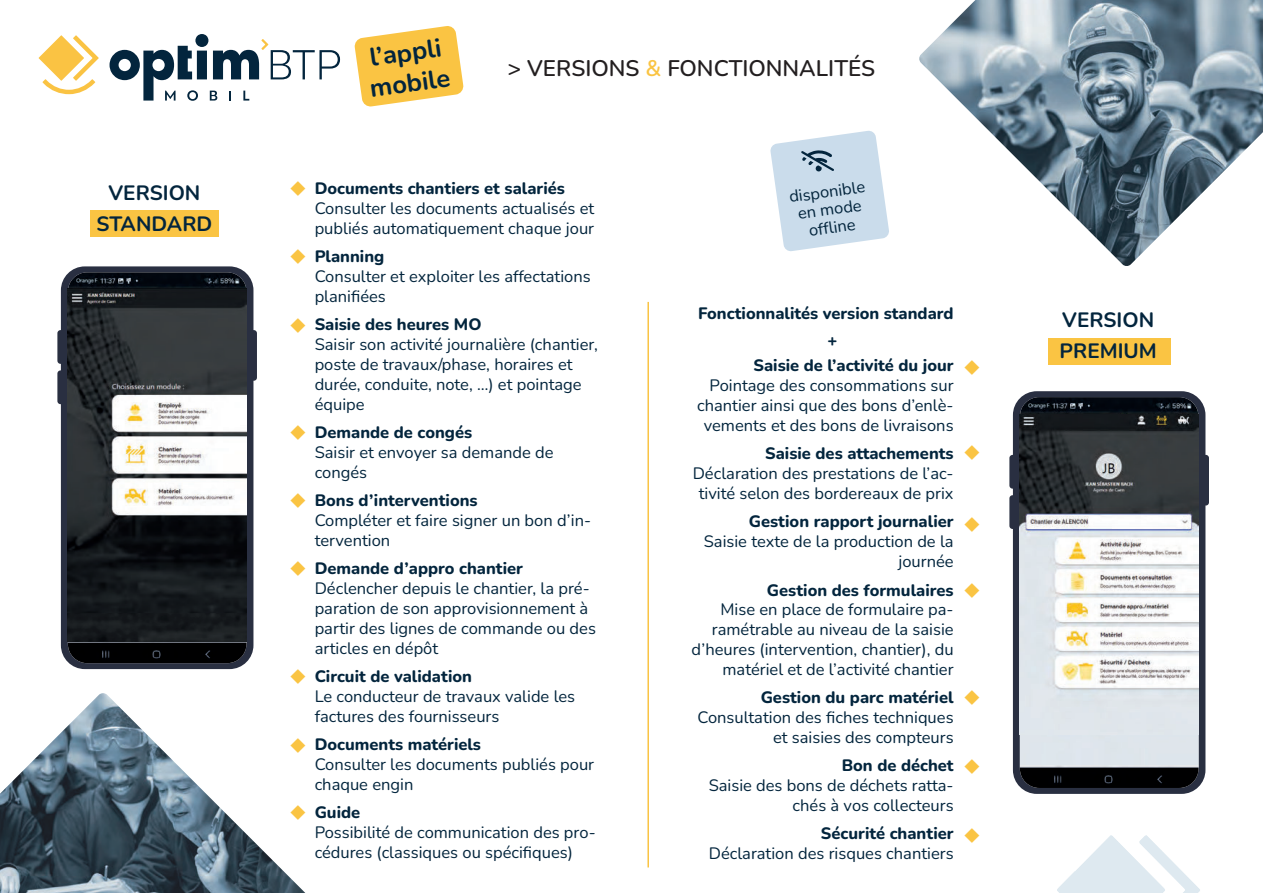
<style>
.page{position:relative;width:1263px;height:893px;background:#fff}
.page>*{position:absolute;margin:0;border:0;box-sizing:border-box;transform-origin:0 0}
.t1{font:700 25.5px/30.6px "Nunito";color:#03253d}
.t2{font:600 22.5px "Nunito";color:#231f20}
.t3{font:700 20.7px/31px "Nunito";color:#03253d;text-align:center}
.t4{font:16.5px/19.8px "Nunito";color:#03253d}
.t5{font:800 16.5px "Nunito";color:#03253d}
.s1{color:#fac443}
</style>
<div class="page">
<img style="left:919px;top:0;width:344px;height:266px">
<img style="left:0;top:693px;width:305px;height:200px">
<img style="left:1057px;top:835px;width:143px;height:58px">
<div style="left:91px;top:210px;width:128px;height:27px;background:#fac443"></div>
<svg style="left:39px;top:35px;width:45px;height:46px"></svg>
<svg style="left:43px;top:35px;width:56px;height:59px"></svg>
<svg style="left:110px;top:34px;width:230px;height:67px"></svg>
<svg style="left:354px;top:26px;width:110px;height:81px"></svg>
<svg style="left:1009px;top:391px;width:200px;height:403px;fill:#292f41"></svg>
<img style="left:1020px;top:397px;width:178px;height:391px">
<div style="left:1048px;top:338px;width:122px;height:27px;background:#fac443"></div>
<hr style="left:647px;top:302px;width:2px;height:565px;background:#fac443">
<svg style="left:770px;top:130px;width:119px;height:121px"></svg>
<svg style="left:57px;top:266px;width:200px;height:403px;fill:#292f41"></svg>
<img style="left:68px;top:272px;width:178px;height:391px">
<img style="left:68px;top:289px;width:178px;height:352px">
<img style="left:1020px;top:415px;width:178px;height:320px">
<svg style="left:291px;top:738px;width:14px;height:15px"></svg>
<p class="t3" style="left:97px;top:178px;width:117px">VERSION<br>STANDARD</p>
<h1 class="t1" style="left:364px;top:45px;width:82px;rotate:-8deg">l’appli mobile</h1>
<h2 class="t2" style="left:508px;top:55px;width:369px">&gt; VERSIONS <span class="s1">&amp;</span> FONCTIONNALITÉS</h2>
<p class="t5" style="left:289px;top:181px;width:277px"><span class="s1">◆</span> Documents chantiers et salariés</p>
<p class="t4" style="left:315px;top:199px;width:281px">Consulter les documents actualisés et publiés automatiquement chaque jour</p>
<p class="t4" style="left:315px;top:267px;width:278px">Consulter et exploiter les affectations planifiées</p>
<p class="t4" style="left:315px;top:334px;width:285px">Saisir son activité journalière (chantier, poste de travaux/phase, horaires et durée, conduite, note, …) et pointage équipe</p>
<p class="t4" style="left:315px;top:443px;width:240px">Saisir et envoyer sa demande de congés</p>
<p class="t4" style="left:315px;top:511px;width:278px">Compléter et faire signer un bon d’in&shy;tervention</p>
<p class="t4" style="left:315px;top:579px;width:283px">Déclencher depuis le chantier, la pré&shy;paration de son approvisionnement à partir des lignes de commande ou des articles en dépôt</p>
<p class="t4" style="left:315px;top:687px;width:262px">Le conducteur de travaux valide les factures des fournisseurs</p>
<p class="t5" style="left:315px;top:737px;width:168px">Documents matériels</p>
<p class="t4" style="left:315px;top:755px;width:281px">Consulter les documents publiés pour chaque engin</p>
<p class="t4" style="left:315px;top:823px;width:283px">Possibilité de communication des pro&shy;cédures (classiques ou spécifiques)</p>
<p class="t5" style="left:289px;top:249px;width:97px"><span class="s1">◆</span> Planning</p>
<p class="t5" style="left:289px;top:318px;width:194px"><span class="s1">◆</span> Saisie des heures MO</p>
<p class="t5" style="left:289px;top:425px;width:185px"><span class="s1">◆</span> Demande de congés</p>
<p class="t5" style="left:289px;top:493px;width:190px"><span class="s1">◆</span> Bons d’interventions</p>
<p class="t5" style="left:289px;top:561px;width:235px"><span class="s1">◆</span> Demande d’appro chantier</p>
<p class="t5" style="left:289px;top:669px;width:184px"><span class="s1">◆</span> Circuit de validation</p>
<p class="t5" style="left:289px;top:805px;width:73px"><span class="s1">◆</span> Guide</p>
<p class="t4" style="left:788px;top:189px;width:78px;line-height:18px;text-align:center;rotate:-8deg">disponible en mode offl ine</p>
<p class="t5" style="left:698px;top:306px;width:257px">Fonctionnalités version standard</p>
<p class="t5" style="left:827px;top:333px;width:11px">+</p>
<p class="t5" style="left:753px;top:359px;width:202px">Saisie de l’activité du jour</p>
<p class="t4" style="left:697px;top:377px;width:258px;text-align:right">Pointage des consommations sur chantier ainsi que des bons d’enlè&shy;vements et des bons de livraisons</p>
<p class="t5" style="left:765px;top:446px;width:190px">Saisie des attachements</p>
<p class="t4" style="left:693px;top:464px;width:262px;text-align:center">Déclaration des prestations de l’ac&shy;tivité selon des bordereaux de prix</p>
<p class="t5" style="left:749px;top:514px;width:206px">Gestion rapport journalier</p>
<p class="t4" style="left:704px;top:533px;width:251px;text-align:right">Saisie texte de la production de la journée</p>
<p class="t5" style="left:767px;top:583px;width:188px">Gestion des formulaires</p>
<p class="t4" style="left:691px;top:601px;width:264px;text-align:right">Mise en place de formulaire pa&shy;ramétrable au niveau de la saisie d’heures (intervention, chantier), du matériel et de l’activité chantier</p>
<p class="t5" style="left:761px;top:690px;width:194px">Gestion du parc matériel</p>
<p class="t4" style="left:697px;top:707px;width:258px;text-align:right">Consultation des fiches techniques et saisies des compteurs</p>
<p class="t5" style="left:842px;top:758px;width:113px">Bon de déchet</p>
<p class="t4" style="left:709px;top:776px;width:246px;text-align:right">Saisie des bons de déchets ratta&shy;chés à vos collecteurs</p>
<p class="t5" style="left:821px;top:826px;width:134px">Sécurité chantier</p>
<p class="t4" style="left:709px;top:845px;width:246px">Déclaration des risques chantiers</p>
<p class="t3" style="left:1060px;top:306px;width:99px;text-align:left">VERSION<br>PREMIUM</p>
</div>
